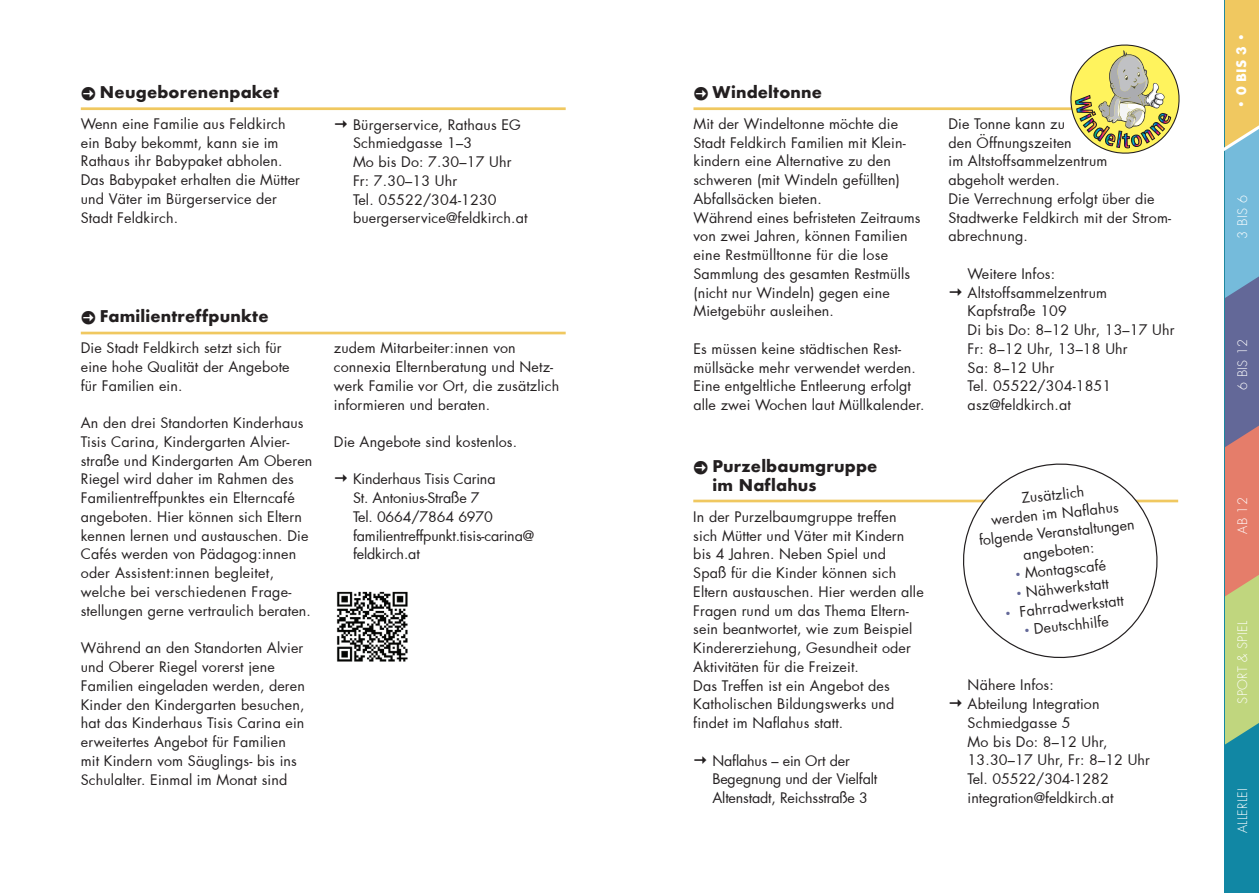
<style>
.page{position:relative;width:1259px;height:893px;background:#fff}
.page>*{position:absolute;margin:0;border:0;box-sizing:border-box;transform-origin:0 0}
.t1{font:700 15.75px/18.8px "Futura";letter-spacing:.01em;color:#231f20}
.t2{font:14.25px/18.8px "Futura";letter-spacing:.01em;color:#231f20}
.t3{font:14.25px/18.8px "Futura";letter-spacing:-.01em;color:#231f20}
.t4{font:300 12.9px "Futura";color:#fff}
.t5{font:300 12.75px "Futura";letter-spacing:.03em;color:#fff}
.t6{font:700 12.75px "Futura";color:#fff}
</style>
<div class="page">
<div style="left:1225px;top:0;width:34px;height:893px;background:#1187a4"></div>
<svg style="left:1224px;top:0;width:35px;height:744px;background:#a8a48d"></svg>
<hr style="left:81px;top:107px;width:485px;height:3px;background:#f0c860">
<hr style="left:693px;top:107px;width:485px;height:3px;background:#f0c860">
<svg style="left:1066px;top:44px;width:114px;height:110px"></svg>
<img style="left:336px;top:591px;width:72px;height:71px">
<hr style="left:81px;top:332px;width:485px;height:2px;background:#f0c860">
<hr style="left:693px;top:500px;width:485px;height:2px;background:#f0c860">
<svg style="left:955px;top:463px;width:210px;height:196px"></svg>
<p class="t1" style="left:100px;top:83px;width:180px">Neugeborenenpaket</p>
<p class="t2" style="left:81px;top:114px;width:221px">Wenn eine Familie aus Feldkirch ein Baby bekommt, kann sie im<br>Rathaus ihr Babypaket abholen.<br>Das Babypaket erhalten die Mütter und Väter im Bürgerservice der<br>Stadt Feldkirch.</p>
<p class="t2" style="left:353px;top:115px;width:176px">Bürgerservice, Rathaus EG<br>Schmiedgasse 1–3<br>Mo bis Do: 7.30–17 Uhr<br>Fr: 7.30–13 Uhr<br>Tel. 05522/304-1230 buergerservice@feldkirch.at</p>
<p class="t1" style="left:100px;top:307px;width:170px">Familientreffpunkte</p>
<p class="t2" style="left:81px;top:338px;width:210px">Die Stadt Feldkirch setzt sich für eine hohe Qualität der Angebote für Familien ein.</p>
<p class="t2" style="left:81px;top:413px;width:233px">An den drei Standorten Kinderhaus Tisis Carina, Kindergarten Alvier&shy;straße und Kindergarten Am Oberen Riegel wird daher im Rahmen des Familientreffpunktes ein Elterncafé angeboten. Hier können sich Eltern kennen lernen und austauschen. Die Cafés werden von Pädagog:innen oder Assistent:innen begleitet, welche bei verschiedenen Frage&shy;stellungen gerne vertraulich beraten.</p>
<p class="t2" style="left:81px;top:638px;width:226px">Während an den Standorten Alvier und Oberer Riegel vorerst jene Familien eingeladen werden, deren Kinder den Kindergarten besuchen, hat das Kinderhaus Tisis Carina ein erweitertes Angebot für Familien mit Kindern vom Säuglings- bis ins Schulalter. Einmal im Monat sind</p>
<p class="t2" style="left:334px;top:338px;width:227px">zudem Mitarbeiter:innen von connexia Elternberatung und Netz&shy;werk Familie vor Ort, die zusätzlich informieren und beraten.</p>
<p class="t2" style="left:334px;top:432px;width:185px">Die Angebote sind kostenlos.</p>
<p class="t3" style="left:353px;top:470px;width:183px">Kinderhaus Tisis Carina<br>St. Antonius-Straße 7<br>Tel. 0664/7864 6970 familientreffpunkt.tisis-carina@ feldkirch.at</p>
<p class="t1" style="left:712px;top:83px;width:111px">Windeltonne</p>
<p class="t2" style="left:693px;top:114px;width:228px">Mit der Windeltonne möchte die<br>Stadt Feldkirch Familien mit Klein&shy;kindern eine Alternative zu den schweren (mit Windeln gefüllten)<br>Abfallsäcken bieten.<br>Während eines befristeten Zeitraums von zwei Jahren, können Familien eine Restmülltonne für die lose<br>Sammlung des gesamten Restmülls (nicht nur Windeln) gegen eine<br>Mietgebühr ausleihen.</p>
<p class="t2" style="left:693px;top:339px;width:232px">Es müssen keine städtischen Rest&shy;müllsäcke mehr verwendet werden.<br>Eine entgeltliche Entleerung erfolgt alle zwei Wochen laut Müllkalender.</p>
<p class="t1" style="left:712px;top:457px;width:166px">Purzelbaumgruppe im Naflahus</p>
<p class="t2" style="left:693px;top:507px;width:232px">In der Purzelbaumgruppe treffen sich Mütter und Väter mit Kindern bis 4 Jahren. Neben Spiel und<br>Spaß für die Kinder können sich<br>Eltern austauschen. Hier werden alle<br>Fragen rund um das Thema Eltern&shy;sein beantwortet, wie zum Beispiel<br>Kindererziehung, Gesundheit oder<br>Aktivitäten für die Freizeit.<br>Das Treffen ist ein Angebot des<br>Katholischen Bildungswerks und findet im Naflahus statt.</p>
<p class="t3" style="left:712px;top:751px;width:166px">Naflahus – ein Ort der<br>Begegnung und der Vielfalt<br>Altenstadt, Reichsstraße 3</p>
<p class="t2" style="left:948px;top:114px;width:224px">Die Tonne kann zu<br>den Öffnungszeiten<br>im Altstoffsammelzentrum<br>abgeholt werden.<br>Die Verrechnung erfolgt über die<br>Stadtwerke Feldkirch mit der Strom&shy;abrechnung.</p>
<p class="t2" style="left:967px;top:264px;width:208px">Weitere Infos:<br>Altstoffsammelzentrum<br>Kapfstraße 109<br>Di bis Do: 8–12 Uhr, 13–17 Uhr<br>Fr: 8–12 Uhr, 13–18 Uhr<br>Sa: 8–12 Uhr<br>Tel. 05522/304-1851 asz@feldkirch.at</p>
<p class="t2" style="left:974px;top:493px;width:157px;text-align:center;rotate:-6deg">Zusätzlich<br>werden im Naflahus folgende Veranstaltungen angeboten:<br><sup>.</sup> Montagscafé<br><sup>.</sup> Nähwerkstatt<br><sup>.</sup> Fahrradwerkstatt<br><sup>.</sup> Deutschhilfe</p>
<p class="t2" style="left:967px;top:675px;width:184px">Nähere Infos:<br>Abteilung Integration<br>Schmiedgasse 5<br>Mo bis Do: 8–12 Uhr,<br>13.30–17 Uhr, Fr: 8–12 Uhr<br>Tel. 05522/304-1282 integration@feldkirch.at</p>
<p class="t6" style="left:1232px;top:109px;width:78px;rotate:-90deg">• 0 BIS 3 •</p>
<p class="t4" style="left:1234px;top:238px;width:45px;rotate:-90deg">3 BIS 6</p>
<p class="t5" style="left:1234px;top:390px;width:53px;rotate:-90deg">6 BIS 12</p>
<p class="t5" style="left:1234px;top:534px;width:38px;rotate:-90deg">AB 12</p>
<p class="t5" style="left:1234px;top:703px;width:84px;rotate:-90deg">SPORT &amp; SPIEL</p>
<p class="t5" style="left:1234px;top:833px;width:47px;rotate:-90deg">ALLERLEI</p>
</div>
